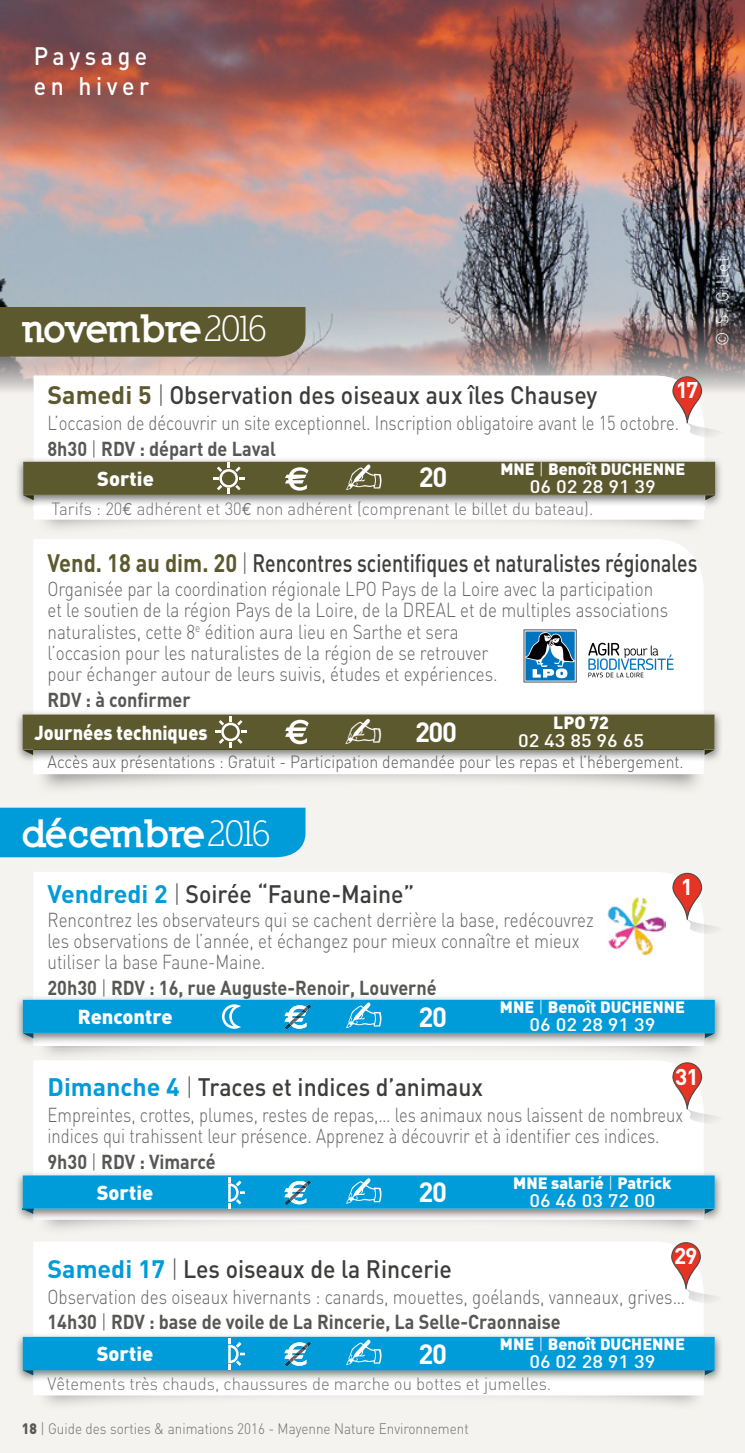
<style>
.page{position:relative;width:745px;height:1453px;background:#fff}
.page>*{position:absolute;margin:0;border:0;box-sizing:border-box;transform-origin:0 0}
.t1{font:900 37.5px "Nilland";letter-spacing:-.04em;color:#fff}
.t2{font:700 27.5px "DIN";color:#fff}
.t3{font:500 25px "DIN";color:#3c3c3b;scale:.92 1}
.t4{font:500 25px "DIN";color:#3c3c3b;scale:.78 1}
.t5{font:500 25px/30px "DIN";letter-spacing:.2em;color:#fff;scale:.92 1}
.t6{font:700 22.5px "DIN";color:#fff}
.t7{font:300 20px/21.2px "DIN";color:#646363;scale:.85 1}
.t8{font:300 20px/21.2px "DIN";color:#646363;scale:.83 1}
.t9{font:700 20px "DIN";color:#575756;scale:.9 1}
.t10{font:900 20px "DIN";color:#fff}
.t11{font:900 20px "DIN";color:#fff;scale:.9 1}
.t12{font:500 18px "DIN";color:#fff;scale:1.11 1}
.t13{font:300 17.5px "DIN";color:#706f6f;scale:.95 1}
.t14{font:300 17.5px "DIN";color:#575756;scale:.9 1}
.t15{font:300 17.5px "DIN";color:#fff;scale:.92 1}
.t16{font:900 17.5px "DIN";color:#fff}
.t17{font:900 16.25px "DIN";color:#fff}
.t18{font:300 15px "DIN";color:#706f6f;scale:.9 1}
.s1{font-weight:400}
.s2{font-weight:700;color:#5d592f}
.s3{font-weight:300;color:#575756}
.s4{font-weight:300}
.s5{font-family:"Euro Mono";font-weight:400}
.s6{font-weight:700;color:#009bd9}
.s7{font-weight:900;color:#575756}
</style>
<div class="page">
<div style="left:0;top:0;width:744px;height:1453px;background:#f5f3ef"></div>
<img style="left:0;top:0;width:744px;height:376px">
<div style="left:0;top:307px;width:305px;height:50px;background:#5d592f"></div>
<div style="left:0;top:808px;width:305px;height:49px;background:#009bd9"></div>
<img style="left:44px;top:1386px;width:660px;height:19px">
<div style="left:33px;top:1060px;width:670px;height:101px;background:#fff"></div>
<div style="left:33px;top:1242px;width:670px;height:153px;background:#fff"></div>
<div style="left:34px;top:872px;width:669px;height:115px;background:#fff"></div>
<img style="left:17px;top:1174px;width:702px;height:46px">
<img style="left:17px;top:1332px;width:704px;height:48px">
<img style="left:23px;top:1336px;width:691px;height:1px">
<img style="left:17px;top:998px;width:704px;height:46px">
<img style="left:40px;top:1044px;width:665px;height:5px">
<img style="left:34px;top:1044px;width:669px;height:2px">
<img style="left:33px;top:1038px;width:672px;height:6px">
<svg style="left:672px;top:1062px;width:46px;height:62px"></svg>
<svg style="left:670px;top:1242px;width:46px;height:61px"></svg>
<svg style="left:23px;top:1161px;width:698px;height:53px"></svg>
<svg style="left:23px;top:1337px;width:691px;height:49px"></svg>
<svg style="left:23px;top:987px;width:691px;height:51px"></svg>
<img style="left:41px;top:768px;width:663px;height:21px">
<div style="left:33px;top:539px;width:670px;height:235px;background:#fff"></div>
<img style="left:17px;top:710px;width:704px;height:50px">
<svg style="left:511px;top:623px;width:170px;height:63px"></svg>
<img style="left:607px;top:896px;width:58px;height:58px">
<svg style="left:672px;top:873px;width:45px;height:61px"></svg>
<img style="left:44px;top:511px;width:660px;height:18px">
<div style="left:34px;top:438px;width:669px;height:81px;background:#fff"></div>
<img style="left:17px;top:457px;width:704px;height:48px">
<svg style="left:23px;top:461px;width:691px;height:50px"></svg>
<svg style="left:0;top:376px;width:744px;height:62px"></svg>
<svg style="left:23px;top:714px;width:691px;height:54px"></svg>
<p class="t5" style="left:34px;top:40px;width:127px">Paysage en hiver</p>
<h1 class="t1" style="left:23px;top:305px;width:246px">novembre<span class="s1">2016</span></h1>
<p class="t3" style="left:47px;top:379px;width:598px"><span class="s2">Samedi 5</span> <span class="s3">|</span> Observation des oiseaux aux îles Chausey</p>
<p class="t6" style="left:675px;top:376px;width:24px">17</p>
<p class="t8" style="left:47px;top:412px;width:762px">L’occasion de découvrir un site exceptionnel. Inscription obligatoire avant le 15 octobre.</p>
<p class="t9" style="left:47px;top:435px;width:255px">8h30 <span class="s4">|</span> RDV : départ de Laval</p>
<p class="t10" style="left:97px;top:465px;width:58px">Sortie</p>
<h2 class="t2" style="left:418px;top:459px;width:30px">20</h2>
<p class="t17" style="left:500px;top:458px;width:186px">MNE <span class="s4">|</span> Benoît DUCHENNE</p>
<p class="t12" style="left:529px;top:475px;width:115px">06 02 28 91 39</p>
<p class="t13" style="left:51px;top:497px;width:571px">Tarifs : 20<span class="s5">€</span> adhérent et 30<span class="s5">€</span> non adhérent (comprenant le billet du bateau).</p>
<p class="t4" style="left:47px;top:547px;width:834px"><span class="s2">Vend. 18 au dim. 20</span> <span class="s3">|</span> Rencontres scientifiques et naturalistes régionales</p>
<p class="t7" style="left:47px;top:578px;width:731px">Organisée par la coordination régionale LPO Pays de la Loire avec la participation et le soutien de la région Pays de la Loire, de la DREAL et de multiples associations naturalistes, cette 8<sup>e</sup> édition aura lieu en Sarthe et sera<br>l’occasion pour les naturalistes de la région de se retrouver<br>pour échanger autour de leurs suivis, études et expériences.</p>
<p class="t9" style="left:47px;top:687px;width:160px">RDV : à confirmer</p>
<p class="t11" style="left:35px;top:719px;width:193px">Journées techniques</p>
<p class="t16" style="left:553px;top:711px;width:57px">LPO 72</p>
<h2 class="t2" style="left:415px;top:714px;width:44px">200</h2>
<p class="t12" style="left:518px;top:729px;width:115px">02 43 85 96 65</p>
<p class="t14" style="left:47px;top:751px;width:708px">Accès aux présentations : Gratuit - Participation demandée pour les repas et l’hébergement.</p>
<h1 class="t1" style="left:23px;top:809px;width:250px">décembre<span class="s1">2016</span></h1>
<p class="t3" style="left:47px;top:878px;width:400px"><span class="s6">Vendredi 2</span> <span class="s3">|</span> Soirée “Faune-Maine”</p>
<p class="t7" style="left:47px;top:909px;width:643px">Rencontrez les observateurs qui se cachent derrière la base, redécouvrez les observations de l’année, et échangez pour mieux connaître et mieux utiliser la base Faune-Maine.</p>
<p class="t6" style="left:680px;top:872px;width:14px">1</p>
<p class="t9" style="left:47px;top:975px;width:433px">20h30 <span class="s4">|</span> RDV : 16, rue Auguste-Renoir, Louverné</p>
<p class="t10" style="left:78px;top:1003px;width:96px">Rencontre</p>
<h2 class="t2" style="left:418px;top:999px;width:30px">20</h2>
<p class="t3" style="left:47px;top:1071px;width:474px"><span class="s6">Dimanche 4</span> <span class="s3">|</span> Traces et indices d’animaux</p>
<p class="t17" style="left:499px;top:996px;width:186px">MNE <span class="s4">|</span> Benoît DUCHENNE</p>
<p class="t12" style="left:529px;top:1013px;width:115px">06 02 28 91 39</p>
<p class="t6" style="left:675px;top:1062px;width:25px">31</p>
<p class="t8" style="left:47px;top:1103px;width:766px">Empreintes, crottes, plumes, restes de repas,… les animaux nous laissent de nombreux indices qui trahissent leur présence. Apprenez à découvrir et à identifier ces indices.</p>
<p class="t9" style="left:47px;top:1149px;width:188px">9h30 <span class="s4">|</span> RDV : Vimarcé</p>
<p class="t10" style="left:97px;top:1179px;width:58px">Sortie</p>
<h2 class="t2" style="left:418px;top:1174px;width:30px">20</h2>
<p class="t3" style="left:47px;top:1253px;width:441px"><span class="s6">Samedi 17</span> <span class="s3">|</span> Les oiseaux de la Rincerie</p>
<p class="t17" style="left:513px;top:1172px;width:160px">MNE salarié <span class="s4">|</span> Patrick</p>
<p class="t12" style="left:529px;top:1188px;width:115px">06 46 03 72 00</p>
<p class="t6" style="left:673px;top:1241px;width:25px">29</p>
<p class="t7" style="left:47px;top:1285px;width:751px">Observation des oiseaux hivernants : canards, mouettes, goélands, vanneaux, grives…</p>
<p class="t9" style="left:47px;top:1309px;width:571px">14h30 <span class="s4">|</span> RDV : base de voile de La Rincerie, La Selle-Craonnaise</p>
<p class="t10" style="left:97px;top:1340px;width:58px">Sortie</p>
<h2 class="t2" style="left:418px;top:1336px;width:30px">20</h2>
<p class="t17" style="left:499px;top:1333px;width:186px">MNE <span class="s4">|</span> Benoît DUCHENNE</p>
<p class="t12" style="left:529px;top:1350px;width:115px">06 02 28 91 39</p>
<p class="t13" style="left:47px;top:1372px;width:531px">Vêtements très chauds, chaussures de marche ou bottes et jumelles.</p>
<p class="t18" style="left:22px;top:1419px;width:497px"><span class="s7">18</span> | Guide des sorties &amp; animations 2016 - Mayenne Nature Environnement</p>
<p class="t15" style="left:711px;top:346px;width:99px;rotate:-90deg">© S. Gillet</p>
</div>
